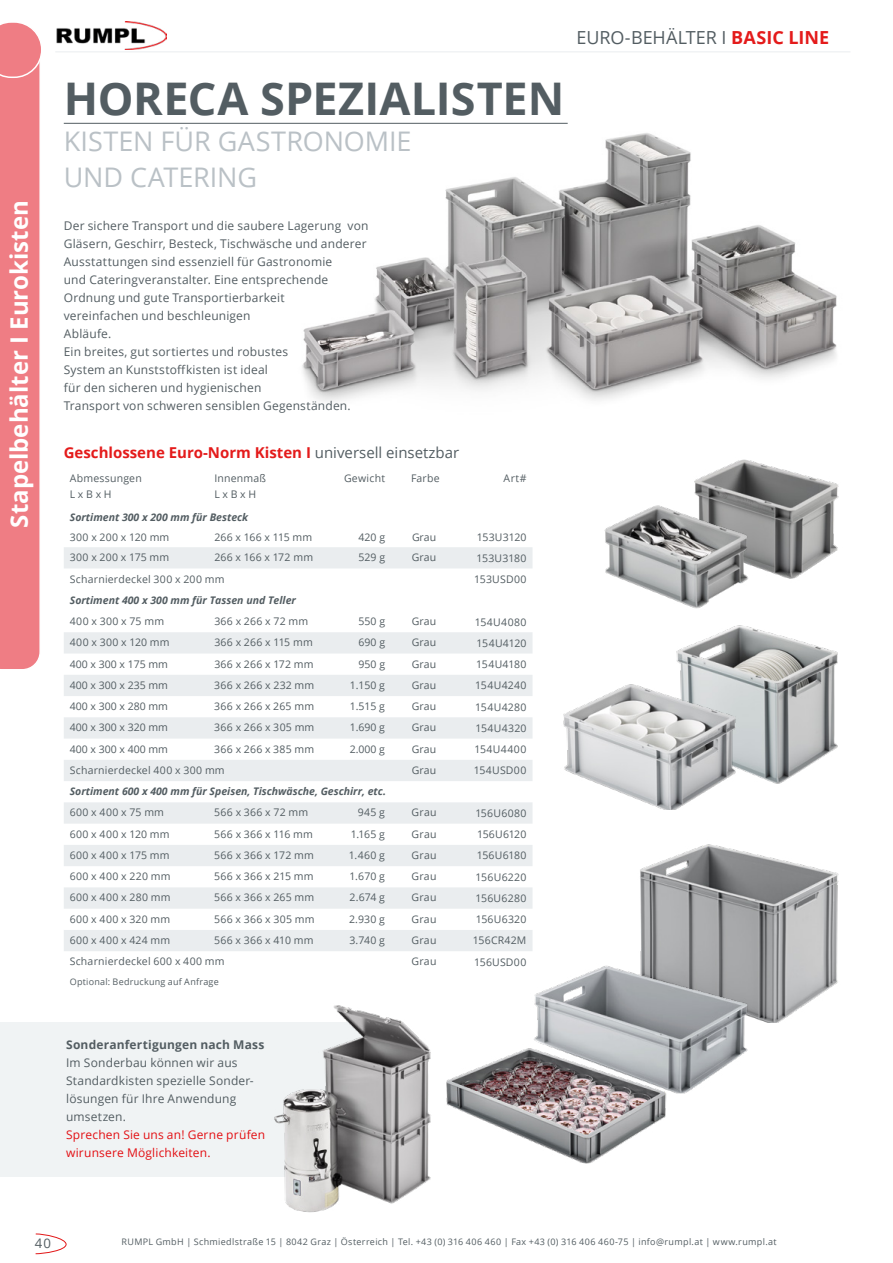
<style>
.page{position:relative;width:893px;height:1263px;background:#fff}
.page>*{position:absolute;margin:0;border:0;box-sizing:border-box;transform-origin:0 0}
.t1{font:700 45px "Open Sans";color:#535d62}
.t2{font:27px/36px "Open Sans";letter-spacing:-.005em;color:#bac1c6}
.t3{font:700 24px "Open Sans";color:#fff}
.t4{font:18px "Open Sans";letter-spacing:-.005em;color:#535d62}
.t5{font:700 15px "Open Sans";color:#e41b1b}
.t6{font:13.2px "Open Sans";color:#535d62}
.t7{font:12px/18px "Open Sans";letter-spacing:.015em;color:#535d62}
.t8{font:12px/18px "Open Sans";letter-spacing:.015em;color:#e30f13}
.t9{font:700 12px "Open Sans";letter-spacing:.015em;color:#535d62}
.t10{font:10.5px/16.5px "Open Sans";letter-spacing:.02em;color:#535d62}
.t11{font:italic 700 10.5px "Open Sans";color:#535d62}
.t12{font:10.5px "Open Sans";color:#535d62}
.t13{font:10.5px "Open Sans";letter-spacing:.04em;color:#535d62}
.t14{font:10.5px "Open Sans";letter-spacing:.045em;color:#535d62}
.t15{font:9px "Open Sans";letter-spacing:.035em;color:#535d62}
.s1{font-weight:400;color:#535d62}
.s2{font-weight:700;color:#e41b1b}
</style>
<div class="page">
<div style="left:0;top:1022px;width:365px;height:154px;background:#f0f3f4"></div>
<img style="left:260px;top:122px;width:577px;height:280px">
<hr style="left:64px;top:123px;width:504px;height:1px;background:#535d62">
<img style="left:694px;top:459px;width:145px;height:120px">
<img style="left:604px;top:502px;width:152px;height:107px">
<svg style="left:64px;top:547px;width:468px;height:404px"></svg>
<img style="left:676px;top:625px;width:162px;height:159px">
<img style="left:563px;top:679px;width:182px;height:131px">
<img style="left:640px;top:844px;width:199px;height:178px">
<img style="left:534px;top:962px;width:222px;height:132px">
<img style="left:446px;top:1043px;width:233px;height:121px">
<img style="left:264px;top:1005px;width:167px;height:208px">
<svg style="left:35px;top:1233px;width:32px;height:21px"></svg>
<hr style="left:55px;top:51px;width:795px;height:1px;background:#eaedef">
<img style="left:56px;top:21px;width:111px;height:28px">
<div style="left:0;top:22px;width:41px;height:647px;background:#ef7d84"></div>
<h3 class="t3" style="left:2px;top:528px;width:329px;rotate:-90deg">Stapelbehälter I Eurokisten</h3>
<h1 class="t1" style="left:64px;top:67px;width:502px">HORECA SPEZIALISTEN</h1>
<h2 class="t2" style="left:64px;top:123px;width:349px">KISTEN FÜR GASTRONOMIE<br>UND CATERING</h2>
<p class="t7" style="left:64px;top:217px;width:306px">Der sichere Transport und die saubere Lagerung von Gläsern, Geschirr, Besteck, Tischwäsche und anderer Ausstattungen sind essenziell für Gastronomie<br>und Cateringveranstalter. Eine entsprechende Ordnung und gute Transportierbarkeit<br>vereinfachen und beschleunigen<br>Abläufe.<br>Ein breites, gut sortiertes und robustes<br>System an Kunststoffkisten ist ideal<br>für den sicheren und hygienischen<br>Transport von schweren sensiblen Gegenständen.</p>
<h3 class="t5" style="left:64px;top:442px;width:397px">Geschlossene Euro-Norm Kisten I <span class="s1">universell einsetzbar</span></h3>
<p class="t10" style="left:70px;top:469px;width:74px">Abmessungen<br>L x B x H</p>
<p class="t10" style="left:214px;top:469px;width:53px">Innenmaß<br>L x B x H</p>
<p class="t10" style="left:344px;top:469px;width:43px">Gewicht</p>
<p class="t10" style="left:411px;top:469px;width:30px">Farbe</p>
<p class="t10" style="left:504px;top:469px;width:24px">Art#</p>
<p class="t11" style="left:70px;top:509px;width:180px">Sortiment 300 x 200 mm für Besteck</p>
<p class="t10" style="left:70px;top:528px;width:101px">300 x 200 x 120 mm</p>
<p class="t10" style="left:214px;top:528px;width:99px">266 x 166 x 115 mm</p>
<p class="t10" style="left:359px;top:528px;width:28px">420 g</p>
<p class="t10" style="left:412px;top:528px;width:26px">Grau</p>
<p class="t10" style="left:477px;top:529px;width:51px">153U3120</p>
<p class="t10" style="left:70px;top:549px;width:101px">300 x 200 x 175 mm</p>
<p class="t10" style="left:214px;top:549px;width:100px">266 x 166 x 172 mm</p>
<p class="t10" style="left:359px;top:549px;width:28px">529 g</p>
<p class="t10" style="left:412px;top:549px;width:26px">Grau</p>
<p class="t10" style="left:476px;top:549px;width:52px">153U3180</p>
<p class="t10" style="left:70px;top:570px;width:156px">Scharnierdeckel 300 x 200 mm</p>
<p class="t10" style="left:474px;top:571px;width:54px">153USD00</p>
<p class="t11" style="left:70px;top:592px;width:228px">Sortiment 400 x 300 mm für Tassen und Teller</p>
<p class="t13" style="left:70px;top:614px;width:96px">400 x 300 x 75 mm</p>
<p class="t10" style="left:214px;top:613px;width:95px">366 x 266 x 72 mm</p>
<p class="t10" style="left:359px;top:613px;width:28px">550 g</p>
<p class="t10" style="left:412px;top:613px;width:26px">Grau</p>
<p class="t10" style="left:475px;top:613px;width:53px">154U4080</p>
<p class="t10" style="left:70px;top:634px;width:101px">400 x 300 x 120 mm</p>
<p class="t10" style="left:214px;top:634px;width:100px">366 x 266 x 115 mm</p>
<p class="t10" style="left:359px;top:634px;width:28px">690 g</p>
<p class="t10" style="left:412px;top:634px;width:26px">Grau</p>
<p class="t10" style="left:477px;top:634px;width:51px">154U4120</p>
<p class="t12" style="left:70px;top:656px;width:100px">400 x 300 x 175 mm</p>
<p class="t10" style="left:214px;top:655px;width:101px">366 x 266 x 172 mm</p>
<p class="t10" style="left:359px;top:655px;width:28px">950 g</p>
<p class="t10" style="left:412px;top:655px;width:26px">Grau</p>
<p class="t10" style="left:476px;top:656px;width:52px">154U4180</p>
<p class="t12" style="left:70px;top:678px;width:100px">400 x 300 x 235 mm</p>
<p class="t10" style="left:214px;top:676px;width:102px">366 x 266 x 232 mm</p>
<p class="t10" style="left:350px;top:676px;width:37px">1.150 g</p>
<p class="t10" style="left:412px;top:676px;width:26px">Grau</p>
<p class="t10" style="left:475px;top:677px;width:53px">154U4240</p>
<p class="t12" style="left:70px;top:699px;width:100px">400 x 300 x 280 mm</p>
<p class="t10" style="left:214px;top:698px;width:101px">366 x 266 x 265 mm</p>
<p class="t10" style="left:350px;top:698px;width:37px">1.515 g</p>
<p class="t10" style="left:412px;top:698px;width:26px">Grau</p>
<p class="t10" style="left:475px;top:698px;width:53px">154U4280</p>
<p class="t12" style="left:70px;top:720px;width:100px">400 x 300 x 320 mm</p>
<p class="t10" style="left:214px;top:719px;width:102px">366 x 266 x 305 mm</p>
<p class="t10" style="left:350px;top:719px;width:37px">1.690 g</p>
<p class="t10" style="left:412px;top:719px;width:26px">Grau</p>
<p class="t10" style="left:475px;top:719px;width:53px">154U4320</p>
<p class="t12" style="left:70px;top:741px;width:100px">400 x 300 x 400 mm</p>
<p class="t10" style="left:214px;top:740px;width:102px">366 x 266 x 385 mm</p>
<p class="t10" style="left:350px;top:740px;width:37px">2.000 g</p>
<p class="t10" style="left:412px;top:740px;width:26px">Grau</p>
<p class="t14" style="left:474px;top:742px;width:54px">154U4400</p>
<p class="t10" style="left:70px;top:761px;width:157px">Scharnierdeckel 400 x 300 mm</p>
<p class="t10" style="left:412px;top:761px;width:26px">Grau</p>
<p class="t10" style="left:474px;top:762px;width:54px">154USD00</p>
<p class="t11" style="left:70px;top:784px;width:318px">Sortiment 600 x 400 mm für Speisen, Tischwäsche, Geschirr, etc.</p>
<p class="t13" style="left:70px;top:805px;width:96px">600 x 400 x 75 mm</p>
<p class="t10" style="left:214px;top:804px;width:96px">566 x 366 x 72 mm</p>
<p class="t10" style="left:358px;top:804px;width:29px">945 g</p>
<p class="t10" style="left:412px;top:804px;width:26px">Grau</p>
<p class="t10" style="left:475px;top:805px;width:53px">156U6080</p>
<p class="t10" style="left:70px;top:825px;width:101px">600 x 400 x 120 mm</p>
<p class="t10" style="left:214px;top:825px;width:100px">566 x 366 x 116 mm</p>
<p class="t10" style="left:351px;top:825px;width:36px">1.165 g</p>
<p class="t10" style="left:412px;top:825px;width:26px">Grau</p>
<p class="t10" style="left:477px;top:826px;width:51px">156U6120</p>
<p class="t10" style="left:70px;top:846px;width:101px">600 x 400 x 175 mm</p>
<p class="t10" style="left:214px;top:846px;width:101px">566 x 366 x 172 mm</p>
<p class="t10" style="left:349px;top:846px;width:38px">1.460 g</p>
<p class="t10" style="left:412px;top:846px;width:26px">Grau</p>
<p class="t10" style="left:477px;top:847px;width:51px">156U6180</p>
<p class="t10" style="left:70px;top:868px;width:102px">600 x 400 x 220 mm</p>
<p class="t10" style="left:214px;top:868px;width:101px">566 x 366 x 215 mm</p>
<p class="t10" style="left:350px;top:868px;width:37px">1.670 g</p>
<p class="t10" style="left:412px;top:868px;width:26px">Grau</p>
<p class="t10" style="left:476px;top:868px;width:52px">156U6220</p>
<p class="t10" style="left:70px;top:889px;width:102px">600 x 400 x 280 mm</p>
<p class="t10" style="left:214px;top:889px;width:101px">566 x 366 x 265 mm</p>
<p class="t10" style="left:349px;top:889px;width:37px">2.674 g</p>
<p class="t10" style="left:412px;top:889px;width:26px">Grau</p>
<p class="t10" style="left:476px;top:890px;width:52px">156U6280</p>
<p class="t10" style="left:70px;top:910px;width:102px">600 x 400 x 320 mm</p>
<p class="t10" style="left:214px;top:910px;width:102px">566 x 366 x 305 mm</p>
<p class="t10" style="left:349px;top:910px;width:37px">2.930 g</p>
<p class="t10" style="left:412px;top:910px;width:26px">Grau</p>
<p class="t10" style="left:476px;top:911px;width:52px">156U6320</p>
<p class="t10" style="left:70px;top:931px;width:102px">600 x 400 x 424 mm</p>
<p class="t10" style="left:214px;top:931px;width:101px">566 x 366 x 410 mm</p>
<p class="t10" style="left:349px;top:931px;width:37px">3.740 g</p>
<p class="t10" style="left:412px;top:931px;width:26px">Grau</p>
<p class="t10" style="left:473px;top:932px;width:55px">156CR42M</p>
<p class="t10" style="left:70px;top:953px;width:157px">Scharnierdeckel 600 x 400 mm</p>
<p class="t10" style="left:412px;top:953px;width:26px">Grau</p>
<p class="t10" style="left:474px;top:953px;width:54px">156USD00</p>
<p class="t15" style="left:70px;top:976px;width:150px">Optional: Bedruckung auf Anfrage</p>
<h3 class="t4" style="left:577px;top:25px;width:254px">EURO-BEHÄLTER I <span class="s2">BASIC LINE</span></h3>
<p class="t9" style="left:66px;top:1036px;width:200px">Sonderanfertigungen nach Mass</p>
<p class="t7" style="left:66px;top:1053px;width:189px">Im Sonderbau können wir aus<br>Standardkisten spezielle Sonder&shy;lösungen für Ihre Anwendung umsetzen.</p>
<p class="t8" style="left:66px;top:1125px;width:201px">Sprechen Sie uns an! Gerne prüfen wirunsere Möglichkeiten.</p>
<p class="t6" style="left:35px;top:1234px;width:18px">40</p>
<p class="t15" style="left:122px;top:1235px;width:657px">RUMPL GmbH | Schmiedlstraße 15 | 8042 Graz | Österreich | Tel. +43 (0) 316 406 460 | Fax +43 (0) 316 406 460-75 | info@rumpl.at | www.rumpl.at</p>
</div>
